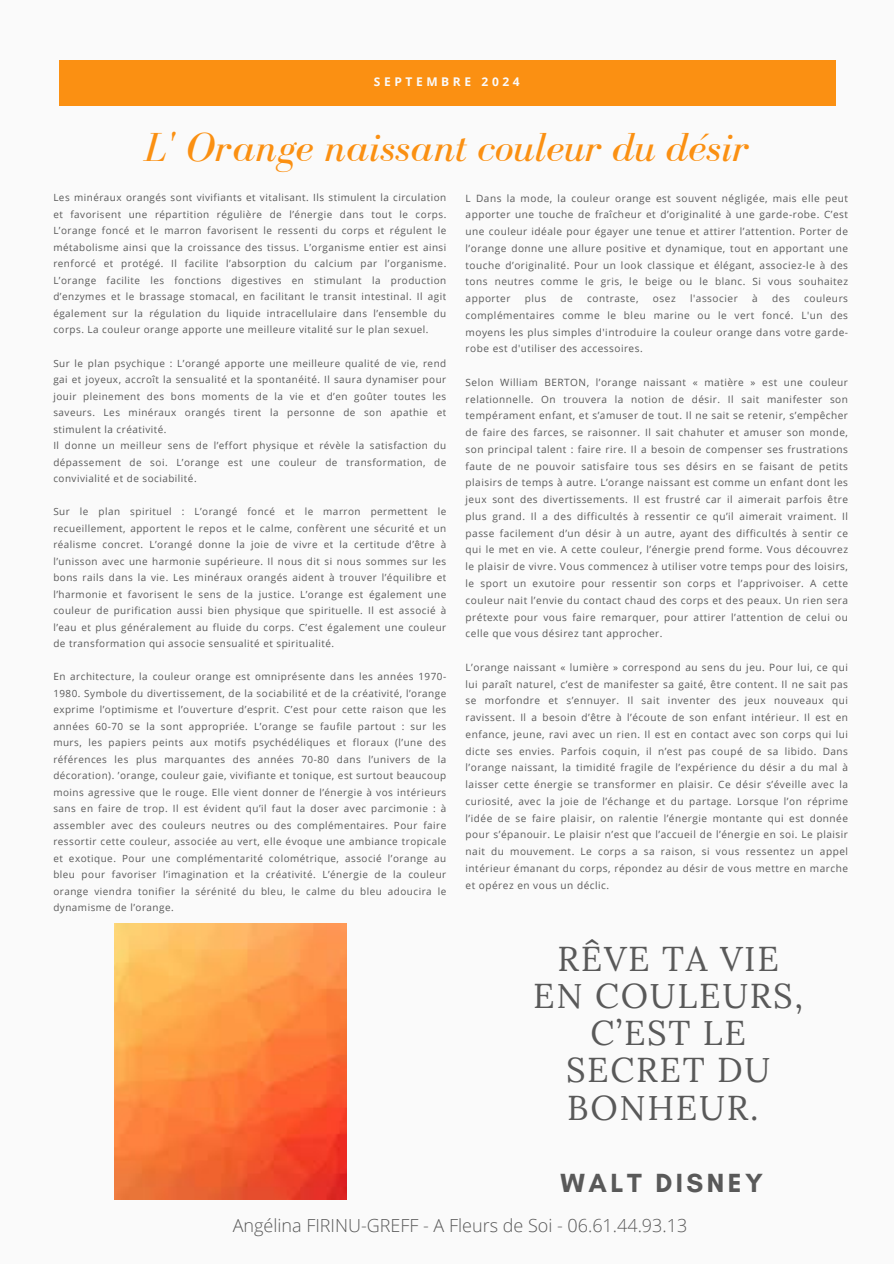
<style>
.page{position:relative;width:894px;height:1264px;background:#fff}
.page>*{position:absolute;margin:0;border:0;box-sizing:border-box;transform-origin:0 0}
.t1{font:italic 41.7px "Bodoni FLF";color:#fb9012}
.t2{font:34.35px/37.2px "Lora";letter-spacing:.05em;color:#595959;text-align:center}
.t3{font:700 26.7px "Glacial Indifference";letter-spacing:.13em;color:#595959}
.t4{font:300 18px "Open Sans";color:#595959}
.t5{font:700 12px "Open Sans";letter-spacing:.3em;color:#fafafa}
.t6{font:10.05px/16.8px "Open Sans";letter-spacing:.05em;color:#595959;text-align:justify}
.t7{font:9.9px/16.5px "Open Sans";letter-spacing:.05em;color:#595959;text-align:justify}
</style>
<div class="page">
<div style="left:0;top:0;width:893px;height:1263px;background:#fafafa"></div>
<img style="left:115px;top:923px;width:232px;height:275px">
<div style="left:59px;top:60px;width:776px;height:45px;background:#fb9012"></div>
<h1 class="t5" style="left:374px;top:74px;width:147px">SEPTEMBRE 2024</h1>
<p class="t1" style="left:144px;top:125px;width:606px">L' Orange naissant couleur du désir</p>
<p class="t6" style="left:465px;top:189px;width:384px">L Dans la mode, la couleur orange est souvent négligée, mais elle peut apporter une touche de fraîcheur et d’originalité à une garde-robe. C’est une couleur idéale pour égayer une tenue et attirer l’attention. Porter de l’orange donne une allure positive et dynamique, tout en apportant une touche d’originalité. Pour un look classique et élégant, associez-le à des tons neutres comme le gris, le beige ou le blanc. Si vous souhaitez apporter</p>
<p class="t7" style="left:53px;top:189px;width:394px">Les minéraux orangés sont vivifiants et vitalisant. Ils stimulent la circulation et favorisent une répartition régulière de l’énergie dans tout le corps.<br>L’orange foncé et le marron favorisent le ressenti du corps et régulent le métabolisme ainsi que la croissance des tissus. L’organisme entier est ainsi renforcé et protégé. Il facilite l’absorption du calcium par l’organisme.<br>L’orange facilite les fonctions digestives en stimulant la production d’enzymes et le brassage stomacal, en facilitant le transit intestinal. Il agit également sur la régulation du liquide intracellulaire dans l’ensemble du corps. La couleur orange apporte une meilleure vitalité sur le plan sexuel.</p>
<p class="t7" style="left:53px;top:354px;width:394px">Sur le plan psychique : L’orangé apporte une meilleure qualité de vie, rend gai et joyeux, accroît la sensualité et la spontanéité. Il saura dynamiser pour jouir pleinement des bons moments de la vie et d’en goûter toutes les saveurs. Les minéraux orangés tirent la personne de son apathie et stimulent la créativité.</p>
<p class="t7" style="left:53px;top:437px;width:394px">Il donne un meilleur sens de l’effort physique et révèle la satisfaction du dépassement de soi. L’orange est une couleur de transformation, de convivialité et de sociabilité.</p>
<p class="t7" style="left:53px;top:503px;width:394px">Sur le plan spirituel : L’orangé foncé et le marron permettent le recueillement, apportent le repos et le calme, confèrent une sécurité et un réalisme concret. L’orangé donne la joie de vivre et la certitude d’être à l’unisson avec une harmonie supérieure. Il nous dit si nous sommes sur les bons rails dans la vie. Les minéraux orangés aident à trouver l’équilibre et l’harmonie et favorisent le sens de la justice. L’orange est également une couleur de purification aussi bien physique que spirituelle. Il est associé à l’eau et plus généralement au fluide du corps. C’est également une couleur de transformation qui associe sensualité et spiritualité.</p>
<p class="t7" style="left:53px;top:668px;width:394px">En architecture, la couleur orange est omniprésente dans les années 1970- 1980. Symbole du divertissement, de la sociabilité et de la créativité, l’orange exprime l’optimisme et l’ouverture d’esprit. C’est pour cette raison que les années 60-70 se la sont appropriée. L’orange se faufile partout : sur les murs, les papiers peints aux motifs psychédéliques et floraux (l’une des références les plus marquantes des années 70-80 dans l’univers de la décoration). ’orange, couleur gaie, vivifiante et tonique, est surtout beaucoup moins agressive que le rouge. Elle vient donner de l’énergie à vos intérieurs sans en faire de trop. Il est évident qu’il faut la doser avec parcimonie : à assembler avec des couleurs neutres ou des complémentaires. Pour faire ressortir cette couleur, associée au vert, elle évoque une ambiance tropicale et exotique. Pour une complémentarité colométrique, associé l’orange au bleu pour favoriser l’imagination et la créativité. L’énergie de la couleur orange viendra tonifier la sérénité du bleu, le calme du bleu adoucira le dynamisme de l’orange.</p>
<p class="t6" style="left:525px;top:290px;width:23px">plus</p>
<p class="t6" style="left:560px;top:290px;width:14px">de</p>
<p class="t6" style="left:587px;top:290px;width:53px">contraste,</p>
<p class="t6" style="left:652px;top:290px;width:24px">osez</p>
<p class="t6" style="left:690px;top:290px;width:49px">l'associer</p>
<p class="t6" style="left:752px;top:290px;width:7px">à</p>
<p class="t6" style="left:772px;top:290px;width:19px">des</p>
<p class="t6" style="left:465px;top:290px;width:384px;text-indent:338px">couleurs complémentaires comme le bleu marine ou le vert foncé. L'un des moyens les plus simples d'introduire la couleur orange dans votre garde&shy;robe est d'utiliser des accessoires.</p>
<p class="t6" style="left:465px;top:373px;width:384px">Selon William BERTON, l’orange naissant « matière » est une couleur relationnelle. On trouvera la notion de désir. Il sait manifester son tempérament enfant, et s’amuser de tout. Il ne sait se retenir, s’empêcher de faire des farces, se raisonner. Il sait chahuter et amuser son monde, son principal talent : faire rire. Il a besoin de compenser ses frustrations faute de ne pouvoir satisfaire tous ses désirs en se faisant de petits plaisirs de temps à autre. L’orange naissant est comme un enfant dont les jeux sont des divertissements. Il est frustré car il aimerait parfois être plus grand. Il a des difficultés à ressentir ce qu’il aimerait vraiment. Il passe facilement d’un désir à un autre, ayant des difficultés à sentir ce qui le met en vie. A cette couleur, l’énergie prend forme. Vous découvrez le plaisir de vivre. Vous commencez à utiliser votre temps pour des loisirs, le sport un exutoire pour ressentir son corps et l’apprivoiser. A cette couleur nait l’envie du contact chaud des corps et des peaux. Un rien sera prétexte pour vous faire remarquer, pour attirer l’attention de celui ou celle que vous désirez tant approcher.</p>
<p class="t6" style="left:465px;top:658px;width:384px">L’orange naissant « lumière » correspond au sens du jeu. Pour lui, ce qui lui paraît naturel, c’est de manifester sa gaité, être content. Il ne sait pas se morfondre et s’ennuyer. Il sait inventer des jeux nouveaux qui ravissent. Il a besoin d’être à l’écoute de son enfant intérieur. Il est en enfance, jeune, ravi avec un rien. Il est en contact avec son corps qui lui dicte ses envies. Parfois coquin, il n’est pas coupé de sa libido. Dans l’orange naissant, la timidité fragile de l’expérience du désir a du mal à laisser cette énergie se transformer en plaisir. Ce désir s’éveille avec la curiosité, avec la joie de l’échange et du partage. Lorsque l’on réprime l’idée de se faire plaisir, on ralentie l’énergie montante qui est donnée pour s’épanouir. Le plaisir n’est que l’accueil de l’énergie en soi. Le plaisir nait du mouvement. Le corps a sa raison, si vous ressentez un appel intérieur émanant du corps, répondez au désir de vous mettre en marche et opérez en vous un déclic.</p>
<h2 class="t2" style="left:533px;top:939px;width:271px">RÊVE TA VIE<br>EN COULEURS,<br>C’EST LE<br>SECRET DU<br>BONHEUR.</h2>
<h3 class="t3" style="left:560px;top:1166px;width:204px">WALT DISNEY</h3>
<h3 class="t4" style="left:233px;top:1212px;width:456px">Angélina FIRINU-GREFF - A Fleurs de Soi - 06.61.44.93.13</h3>
</div>
